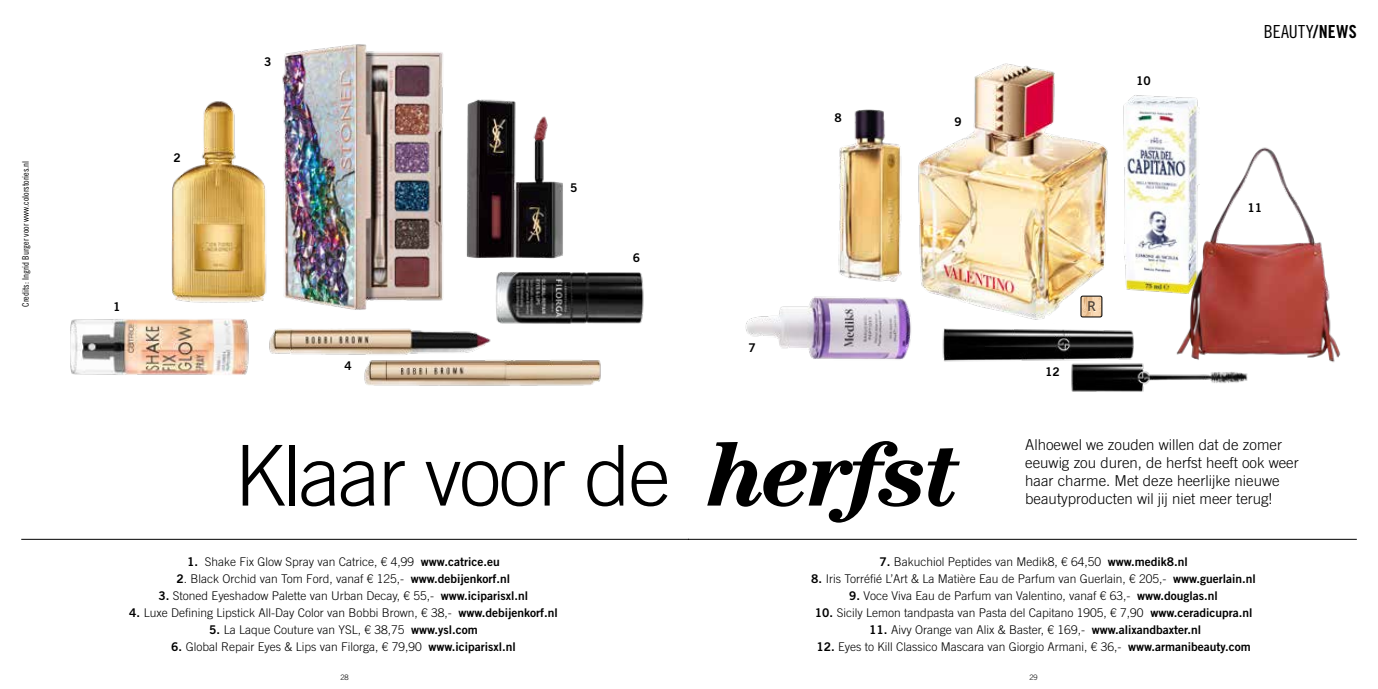
<style>
.page{position:relative;width:1378px;height:689px;background:#fff}
.page>*{position:absolute;margin:0;border:0;box-sizing:border-box;transform-origin:0 0}
.t1{font:300 84px "Trade Gothic LT Std";letter-spacing:-.03em;color:#000}
.t2{font:18px "Trade Gothic LT Std Cn 18";letter-spacing:.01em;color:#000}
.t3{font:300 15px/18px "Trade Gothic LT Std";color:#000}
.t4{font:300 12px "Trade Gothic LT Std";color:#000}
.t5{font:12px "Trade Gothic LT Std Bd 2";color:#000}
.t6{font:9px "Trade Gothic LT Std Cn 18";color:#000}
.t7{font:300 7.5px "Trade Gothic LT Std";color:#000}
.s1{font-family:"Trade Gothic LT Std Bd Cn 20"}
.s2{font-family:"Century LT";font-weight:700;font-style:italic;font-size:93.75px}
.s3{font-family:"Trade Gothic LT Std Bd 2";font-weight:400}
</style>
<div class="page">
<hr style="left:21px;top:539px;width:668px;height:1px;background:#000">
<img style="left:70px;top:319px;width:179px;height:56px">
<img style="left:282px;top:44px;width:161px;height:266px">
<img style="left:466px;top:99px;width:97px;height:159px">
<img style="left:160px;top:101px;width:107px;height:220px">
<img style="left:496px;top:258px;width:148px;height:66px">
<img style="left:269px;top:328px;width:222px;height:27px">
<img style="left:364px;top:360px;width:237px;height:26px">
<img style="left:838px;top:109px;width:62px;height:173px">
<img style="left:942px;top:328px;width:192px;height:34px">
<hr style="left:689px;top:539px;width:667px;height:1px;background:#000">
<img style="left:900px;top:63px;width:208px;height:257px">
<img style="left:1123px;top:95px;width:76px;height:198px">
<img style="left:1167px;top:139px;width:174px;height:224px">
<img style="left:745px;top:288px;width:174px;height:72px">
<img style="left:1068px;top:359px;width:207px;height:33px">
<svg style="left:1081px;top:296px;width:21px;height:21px"></svg>
<div style="left:1081px;top:296px;width:21px;height:21px;border:1px solid #000;border-radius:2px"></div>
<p class="t6" style="left:20px;top:306px;width:147px;rotate:-90deg">Credits: Ingrid Burger voor www.colorstories.nl</p>
<p class="t5" style="left:173px;top:150px;width:9px">2</p>
<p class="t5" style="left:113px;top:299px;width:9px">1</p>
<p class="t5" style="left:264px;top:54px;width:9px">3</p>
<p class="t5" style="left:344px;top:358px;width:9px">4</p>
<p class="t5" style="left:570px;top:181px;width:9px">5</p>
<p class="t5" style="left:633px;top:250px;width:9px">6</p>
<p class="t5" style="left:834px;top:110px;width:9px">8</p>
<p class="t5" style="left:748px;top:340px;width:9px">7</p>
<p class="t5" style="left:954px;top:114px;width:9px">9</p>
<p class="t5" style="left:1136px;top:73px;width:16px">10</p>
<p class="t5" style="left:1045px;top:364px;width:16px">12</p>
<h2 class="t2" style="left:1264px;top:21px;width:94px">BEAUTY<span class="s1">/NEWS</span></h2>
<p class="t5" style="left:1247px;top:200px;width:16px">11</p>
<h1 class="t1" style="left:234px;top:426px;width:729px">Klaar voor de <span class="s2">herfst</span></h1>
<p class="t3" style="left:1025px;top:435px;width:275px">Alhoewel we zouden willen dat de zomer eeuwig zou duren, de herfst heeft ook weer haar charme. Met deze heerlijke nieuwe beautyproducten wil jij niet meer terug!</p>
<p class="t4" style="left:187px;top:554px;width:314px"><span class="s3">1.</span> Shake Fix Glow Spray van Catrice, € 4,99 <span class="s3">www.catrice.eu</span></p>
<p class="t4" style="left:177px;top:571px;width:335px"><span class="s3">2</span>. Black Orchid van Tom Ford, vanaf € 125,- <span class="s3">www.debijenkorf.nl</span></p>
<p class="t4" style="left:159px;top:588px;width:371px"><span class="s3">3.</span> Stoned Eyeshadow Palette van Urban Decay, € 55,- <span class="s3">www.iciparisxl.nl</span></p>
<p class="t4" style="left:129px;top:605px;width:430px"><span class="s3">4.</span> Luxe Defining Lipstick All-Day Color van Bobbi Brown, € 38,- <span class="s3">www.debijenkorf.nl</span></p>
<p class="t4" style="left:209px;top:622px;width:270px"><span class="s3">5.</span> La Laque Couture van YSL, € 38,75 <span class="s3">www.ysl.com</span></p>
<p class="t4" style="left:171px;top:639px;width:346px"><span class="s3">6.</span> Global Repair Eyes &amp; Lips van Filorga, € 79,90 <span class="s3">www.iciparisxl.nl</span></p>
<p class="t4" style="left:879px;top:554px;width:310px"><span class="s3">7.</span> Bakuchiol Peptides van Medik8, € 64,50 <span class="s3">www.medik8.nl</span></p>
<p class="t4" style="left:811px;top:571px;width:446px"><span class="s3">8.</span> Iris Torréfié L’Art &amp; La Matière Eau de Parfum van Guerlain, € 205,- <span class="s3">www.guerlain.nl</span></p>
<p class="t4" style="left:849px;top:588px;width:370px"><span class="s3">9.</span> Voce Viva Eau de Parfum van Valentino, vanaf € 63,- <span class="s3">www.douglas.nl</span></p>
<p class="t4" style="left:815px;top:605px;width:439px"><span class="s3">10.</span> Sicily Lemon tandpasta van Pasta del Capitano 1905, € 7,90 <span class="s3">www.ceradicupra.nl</span></p>
<p class="t4" style="left:869px;top:622px;width:333px"><span class="s3">11.</span> Aivy Orange van Alix &amp; Baster, € 169,- <span class="s3">www.alixandbaxter.nl</span></p>
<p class="t4" style="left:816px;top:639px;width:436px"><span class="s3">12.</span> Eyes to Kill Classico Mascara van Giorgio Armani, € 36,- <span class="s3">www.armanibeauty.com</span></p>
<p class="t7" style="left:340px;top:672px;width:10px">28</p>
<p class="t7" style="left:1029px;top:672px;width:10px">29</p>
</div>
